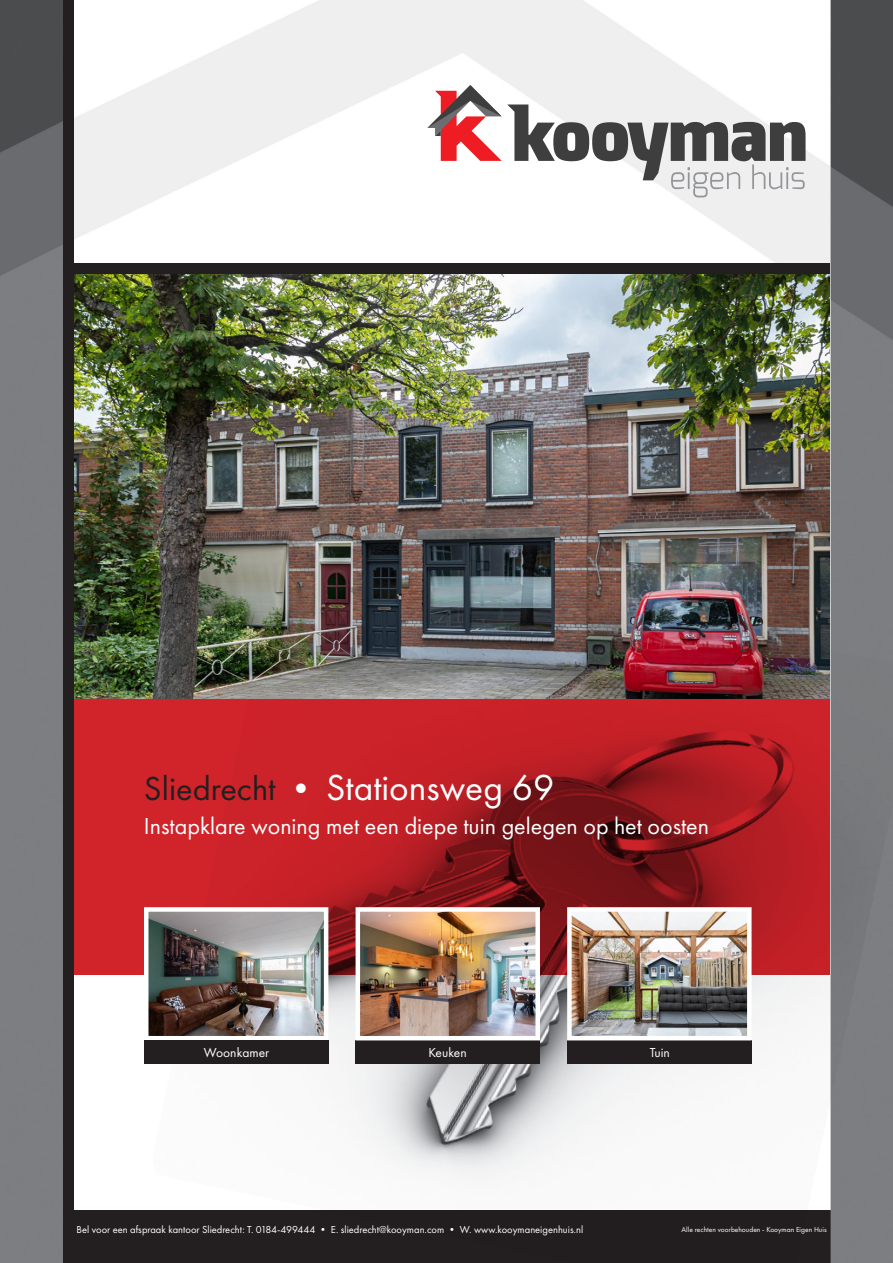
<style>
.page{position:relative;width:893px;height:1263px;background:#fff}
.page>*{position:absolute;margin:0;border:0;box-sizing:border-box;transform-origin:0 0}
.t1{font:37.5px "Futura PT";color:#fff}
.t2{font:24px "Futura PT";color:#fff}
.t3{font:13.5px "Futura PT";color:#fff}
.t4{font:10.5px "Futura PT";color:#fff}
.t5{font:7.5px "Futura PT";color:#fff}
.s1{font-size:34.5px;color:#231f20}
.s2{font-size:34.5px}
</style>
<div class="page">
<img style="left:0;top:0;width:893px;height:1263px">
<img style="left:73px;top:274px;width:757px;height:425px">
<div style="left:70px;top:264px;width:760px;height:10px;background:#231f20"></div>
<div style="left:70px;top:699px;width:760px;height:276px;background:#d1232a"></div>
<div style="left:63px;top:0;width:10px;height:1263px;background:#231f20"></div>
<img style="left:152px;top:576px;width:741px;height:687px">
<img style="left:149px;top:912px;width:174px;height:123px">
<div style="left:144px;top:907px;width:184px;height:133px;border:4px solid #fff"></div>
<div style="left:355px;top:1040px;width:185px;height:24px;background:#231f20"></div>
<div style="left:567px;top:1040px;width:185px;height:24px;background:#231f20"></div>
<div style="left:144px;top:1040px;width:185px;height:24px;background:#231f20"></div>
<img style="left:361px;top:912px;width:174px;height:123px">
<div style="left:356px;top:907px;width:184px;height:133px;border:4px solid #fff"></div>
<img style="left:572px;top:912px;width:175px;height:123px">
<div style="left:567px;top:907px;width:185px;height:133px;border:4px solid #fff"></div>
<svg style="left:427px;top:85px;width:378px;height:112px"></svg>
<h1 class="t1" style="left:144px;top:765px;width:412px"><span class="s1">Sliedrecht</span> <span class="s2">•</span> Stationsweg 69</h1>
<h2 class="t2" style="left:144px;top:811px;width:567px">Instapklare woning met een diepe tuin gelegen op het oosten</h2>
<p class="t3" style="left:204px;top:1044px;width:67px">Woonkamer</p>
<p class="t3" style="left:428px;top:1044px;width:40px">Keuken</p>
<p class="t3" style="left:650px;top:1044px;width:22px">Tuin</p>
<p class="t4" style="left:77px;top:1223px;width:508px">Bel voor een afspraak kantoor Sliedrecht: T. 0184-499444 • E. sliedrecht@kooyman.com • W. www.kooymaneigenhuis.nl</p>
<p class="t5" style="left:682px;top:1225px;width:146px">Alle rechten voorbehouden - Kooyman Eigen Huis</p>
</div>
